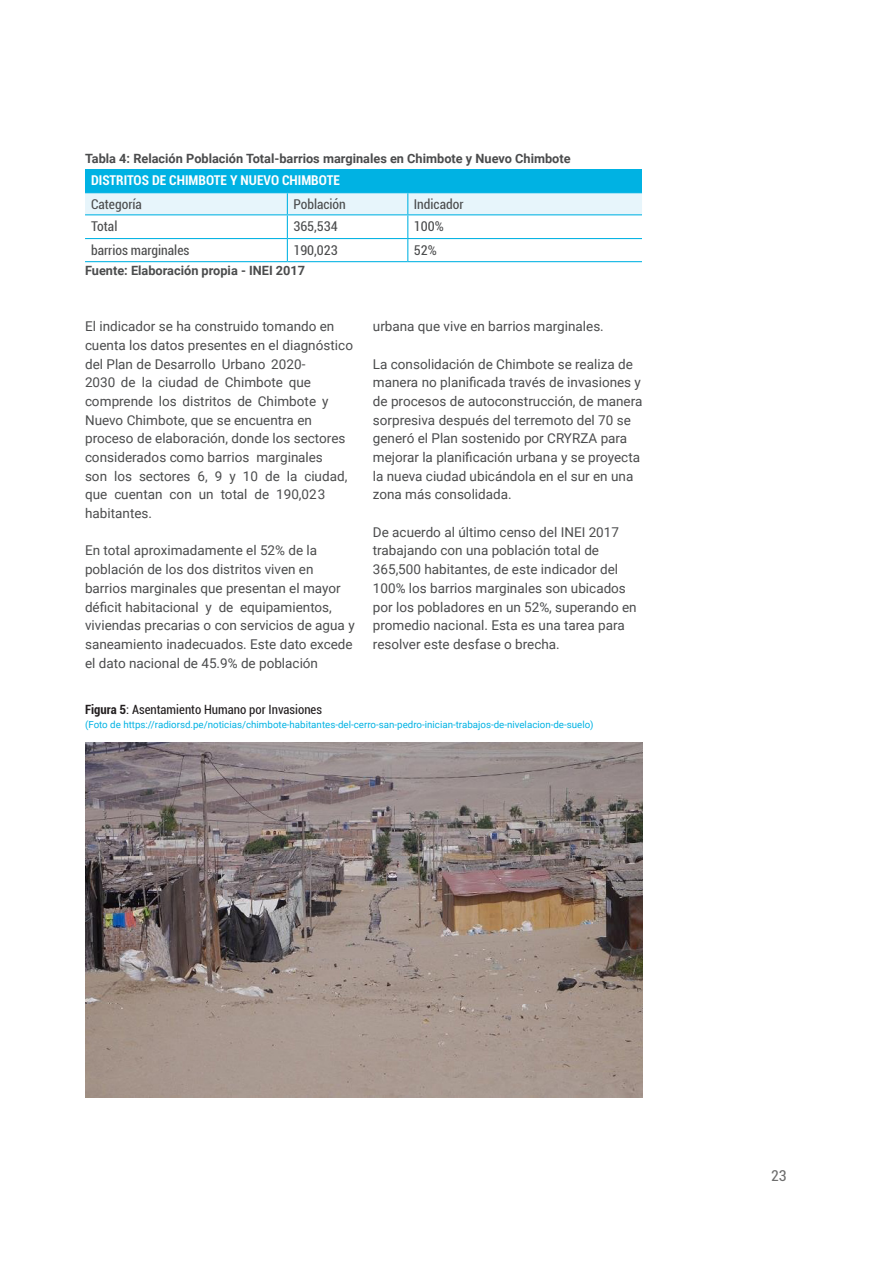
<style>
.page{position:relative;width:893px;height:1263px;background:#fff}
.page>*{position:absolute;margin:0;border:0;box-sizing:border-box;transform-origin:0 0}
.t1{font:condensed 15px "Roboto";color:#6e6e6e}
.New_body_text{font:13.5px/18.6px "Roboto";color:#4b4c4d}
.Table_Text{font:condensed 13.5px "Roboto";color:#4b4c4d}
.Table_Text-2{font:700 condensed 13.5px "Roboto";color:#fff}
.Figures_and_table_ti{font:700 12.75px "Roboto";color:#4b4c4d}
.Captions{font:condensed 12.75px "Roboto";color:#231f20}
.Captions-2{font:9.75px "Roboto";color:#00b2e3}
.s1{font-weight:700}
</style>
<div class="page">
<div style="left:85px;top:169px;width:557px;height:24px;background:#00b2e3"></div>
<hr style="left:85px;top:261px;width:202px;height:1px;background:#00b2e3">
<hr style="left:287px;top:261px;width:121px;height:1px;background:#00b2e3">
<svg style="left:85px;top:193px;width:557px;height:68px"></svg>
<hr style="left:408px;top:238px;width:234px;height:1px;background:#00b2e3">
<hr style="left:408px;top:261px;width:234px;height:1px;background:#00b2e3">
<img style="left:85px;top:742px;width:558px;height:355px">
<p class="Figures_and_table_ti" style="left:85px;top:150px;width:487px">Tabla 4: Relación Población Total-barrios marginales en Chimbote y Nuevo Chimbote</p>
<p class="Table_Text-2" style="left:91px;top:171px;width:250px">DISTRITOS DE CHIMBOTE Y NUEVO CHIMBOTE</p>
<p class="Table_Text" style="left:91px;top:195px;width:52px">Categoría</p>
<p class="Table_Text" style="left:293px;top:195px;width:54px">Población</p>
<p class="Table_Text" style="left:414px;top:195px;width:51px">Indicador</p>
<p class="Table_Text" style="left:91px;top:217px;width:28px">Total</p>
<p class="Table_Text" style="left:293px;top:217px;width:46px">365,534</p>
<p class="Table_Text" style="left:414px;top:217px;width:31px">100%</p>
<p class="Table_Text" style="left:91px;top:240px;width:100px">barrios marginales</p>
<p class="Table_Text" style="left:293px;top:240px;width:46px">190,023</p>
<p class="Table_Text" style="left:414px;top:240px;width:24px">52%</p>
<p class="Figures_and_table_ti" style="left:85px;top:262px;width:222px">Fuente: Elaboración propia - INEI 2017</p>
<p class="New_body_text" style="left:85px;top:317px;width:269px">El indicador se ha construido tomando en cuenta los datos presentes en el diagnóstico del Plan de Desarrollo Urbano 2020-<br>2030 de la ciudad de Chimbote que comprende los distritos de Chimbote y Nuevo Chimbote, que se encuentra en proceso de elaboración, donde los sectores considerados como barrios marginales<br>son los sectores 6, 9 y 10 de la ciudad, que cuentan con un total de 190,02 3 habitantes.</p>
<p class="New_body_text" style="left:85px;top:541px;width:271px">En total aproximadamente el 52% de la población de los dos distritos viven en barrios marginales que presentan el mayor déficit habitacional y de equipamientos, viviendas precarias o con servicios de agua y saneamiento inadecuados. Este dato excede el dato nacional de 45.9% de población</p>
<p class="New_body_text" style="left:373px;top:317px;width:232px">urbana que vive en barrios marginales.</p>
<p class="New_body_text" style="left:373px;top:354px;width:271px">La consolidación de Chimbote se realiza de manera no planificada través de invasiones y de procesos de autoconstrucción, de manera sorpresiva después del terremoto del 70 se generó el Plan sostenido por CRYRZA para mejorar la planificación urbana y se proyecta la nueva ciudad ubicándola en el sur en una zona más consolidada.</p>
<p class="New_body_text" style="left:373px;top:522px;width:265px">De acuerdo al último censo del INEI 2017 trabajando con una población total de 365,500 habitantes, de este indicador del 100% los barrios marginales son ubicados por los pobladores en un 52%, superando en promedio nacional. Esta es una tarea para resolver este desfase o brecha.</p>
<p class="Captions" style="left:85px;top:701px;width:239px"><span class="s1">Figura 5</span>: Asentamiento Humano por Invasiones</p>
<p class="Captions-2" style="left:85px;top:718px;width:510px">(Foto de https://radiorsd.pe/noticias/chimbote-habitantes-del-cerro-san-pedro-inician-trabajos-de-nivelacion-de-suelo)</p>
<p class="t1" style="left:771px;top:1165px;width:17px">23</p>
</div>
